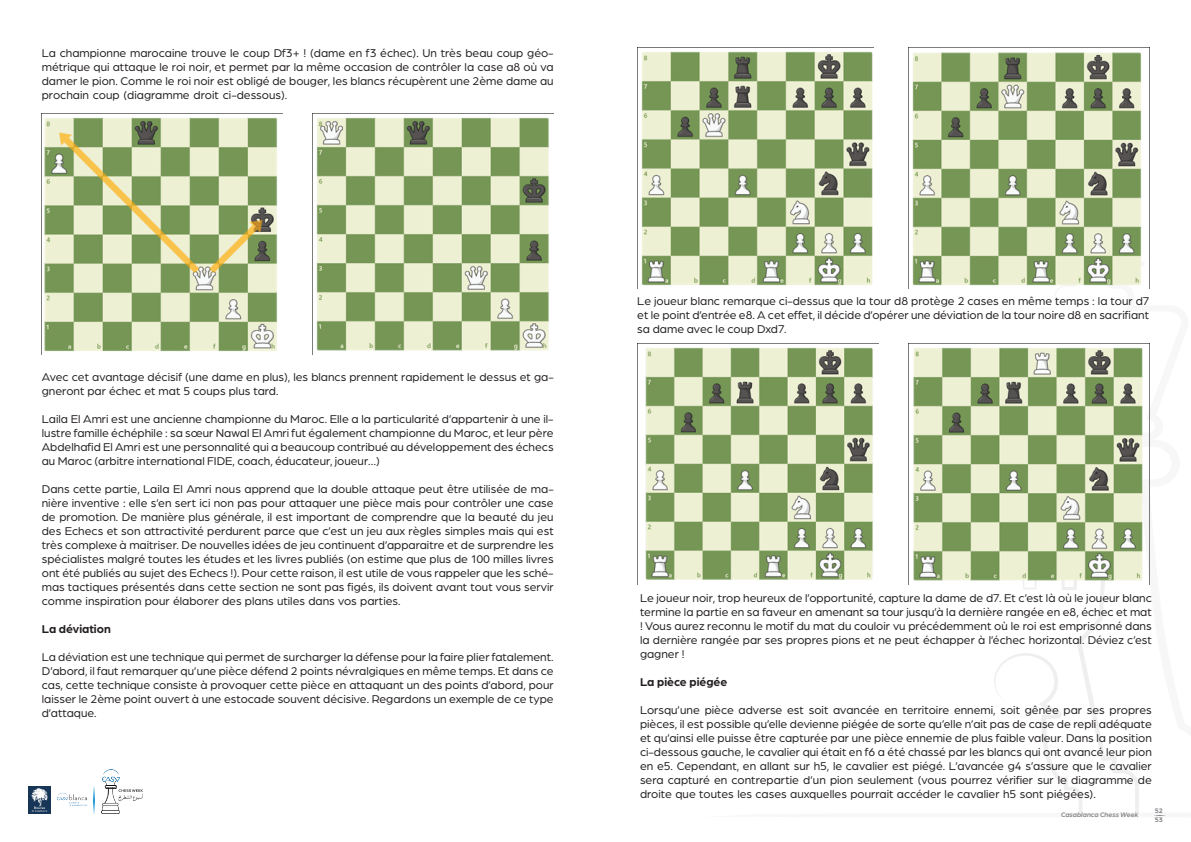
<style>
.page{position:relative;width:1191px;height:842px;background:#fff}
.page>*{position:absolute;margin:0;border:0;box-sizing:border-box;transform-origin:0 0}
.t1{font:12px/14px "Arboria";color:#231f20;text-align:justify}
.t2{font:700 12px "Arboria";color:#231f20}
.t3{font:italic 500 7px "Arboria";color:#808285}
.t4{font:700 7px/9.5px "Arboria";color:#808285}
</style>
<div class="page">
<svg style="left:704px;top:271px;width:446px;height:542px"></svg>
<img style="left:57px;top:792px;width:30px;height:15px">
<svg style="left:94px;top:786px;width:1px;height:28px"></svg>
<div style="left:28px;top:786px;width:22px;height:27px;background:#173657"></div>
<svg style="left:31px;top:788px;width:17px;height:24px"></svg>
<img style="left:101px;top:801px;width:19px;height:13px">
<img style="left:102px;top:810px;width:17px;height:4px">
<svg style="left:102px;top:771px;width:41px;height:30px"></svg>
<svg style="left:1153px;top:815px;width:13px;height:1px"></svg>
<img style="left:42px;top:113px;width:241px;height:239px">
<img style="left:313px;top:113px;width:240px;height:238px">
<img style="left:637px;top:47px;width:236px;height:241px">
<img style="left:908px;top:47px;width:241px;height:241px">
<img style="left:637px;top:344px;width:241px;height:241px">
<img style="left:908px;top:344px;width:241px;height:241px">
<p class="t1" style="left:42px;top:46px;width:513px">La championne marocaine trouve le coup Df3+ ! (dame en f3 échec). Un très beau coup géo&shy;métrique qui attaque le roi noir, et permet par la même occasion de contrôler la case a8 où va damer le pion. Comme le roi noir est obligé de bouger, les blancs récupèrent une 2ème dame au prochain coup (diagramme droit ci-dessous).</p>
<p class="t1" style="left:42px;top:369px;width:513px">Avec cet avantage décisif (une dame en plus), les blancs prennent rapidement le dessus et ga&shy;gneront par échec et mat 5 coups plus tard.</p>
<p class="t1" style="left:42px;top:411px;width:513px">Laila El Amri est une ancienne championne du Maroc. Elle a la particularité d’appartenir à une il&shy;lustre famille échéphile : sa sœur Nawal El Amri fut également championne du Maroc, et leur père Abdelhafid El Amri est une personnalité qui a beaucoup contribué au développement des échecs au Maroc (arbitre international FIDE, coach, éducateur, joueur…)</p>
<p class="t1" style="left:42px;top:481px;width:513px">Dans cette partie, Laila El Amri nous apprend que la double attaque peut être utilisée de ma&shy;nière inventive : elle s’en sert ici non pas pour attaquer une pièce mais pour contrôler une case de promotion. De manière plus générale, il est important de comprendre que la beauté du jeu des Echecs et son attractivité perdurent parce que c’est un jeu aux règles simples mais qui est très complexe à maitriser. De nouvelles idées de jeu continuent d’apparaitre et de surprendre les spécialistes malgré toutes les études et les livres publiés (on estime que plus de 100 milles livres ont été publiés au sujet des Echecs !). Pour cette raison, il est utile de vous rappeler que les sché&shy;mas tactiques présentés dans cette section ne sont pas figés, ils doivent avant tout vous servir comme inspiration pour élaborer des plans utiles dans vos parties.</p>
<p class="t2" style="left:42px;top:620px;width:70px">La déviation</p>
<p class="t1" style="left:42px;top:649px;width:513px">La déviation est une technique qui permet de surcharger la défense pour la faire plier fatalement.<br>D’abord, il faut remarquer qu’une pièce défend 2 points névralgiques en même temps. Et dans ce cas, cette technique consiste à provoquer cette pièce en attaquant un des points d’abord, pour laisser le 2ème point ouvert à une estocade souvent décisive. Regardons un exemple de ce type d’attaque.</p>
<p class="t1" style="left:637px;top:293px;width:513px">Le joueur blanc remarque ci-dessus que la tour d8 protège 2 cases en même temps : la tour d7 et le point d’entrée e8. A cet effet, il décide d’opérer une déviation de la tour noire d8 en sacrifiant sa dame avec le coup Dxd7.</p>
<p class="t1" style="left:640px;top:590px;width:513px">Le joueur noir, trop heureux de l’opportunité, capture la dame de d7. Et c’est là où le joueur blanc termine la partie en sa faveur en amenant sa tour jusqu’à la dernière rangée en e8, échec et mat ! Vous aurez reconnu le motif du mat du couloir vu précédemment où le roi est emprisonné dans la dernière rangée par ses propres pions et ne peut échapper à l’échec horizontal. Déviez c’est gagner !</p>
<p class="t2" style="left:640px;top:673px;width:89px">La pièce piégée</p>
<p class="t1" style="left:640px;top:702px;width:513px">Lorsqu’une pièce adverse est soit avancée en territoire ennemi, soit gênée par ses propres pièces, il est possible qu’elle devienne piégée de sorte qu’elle n’ait pas de case de repli adéquate et qu’ainsi elle puisse être capturée par une pièce ennemie de plus faible valeur. Dans la position ci-dessous gauche, le cavalier qui était en f6 a été chassé par les blancs qui ont avancé leur pion en e5. Cependant, en allant sur h5, le cavalier est piégé. L’avancée g4 s’assure que le cavalier sera capturé en contrepartie d’un pion seulement (vous pourrez vérifier sur le diagramme de droite que toutes les cases auxquelles pourrait accéder le cavalier h5 sont piégées).</p>
<p class="t3" style="left:1061px;top:810px;width:79px">Casablanca Chess Week</p>
<p class="t4" style="left:1154px;top:805px;width:10px">52<br>53</p>
</div>
